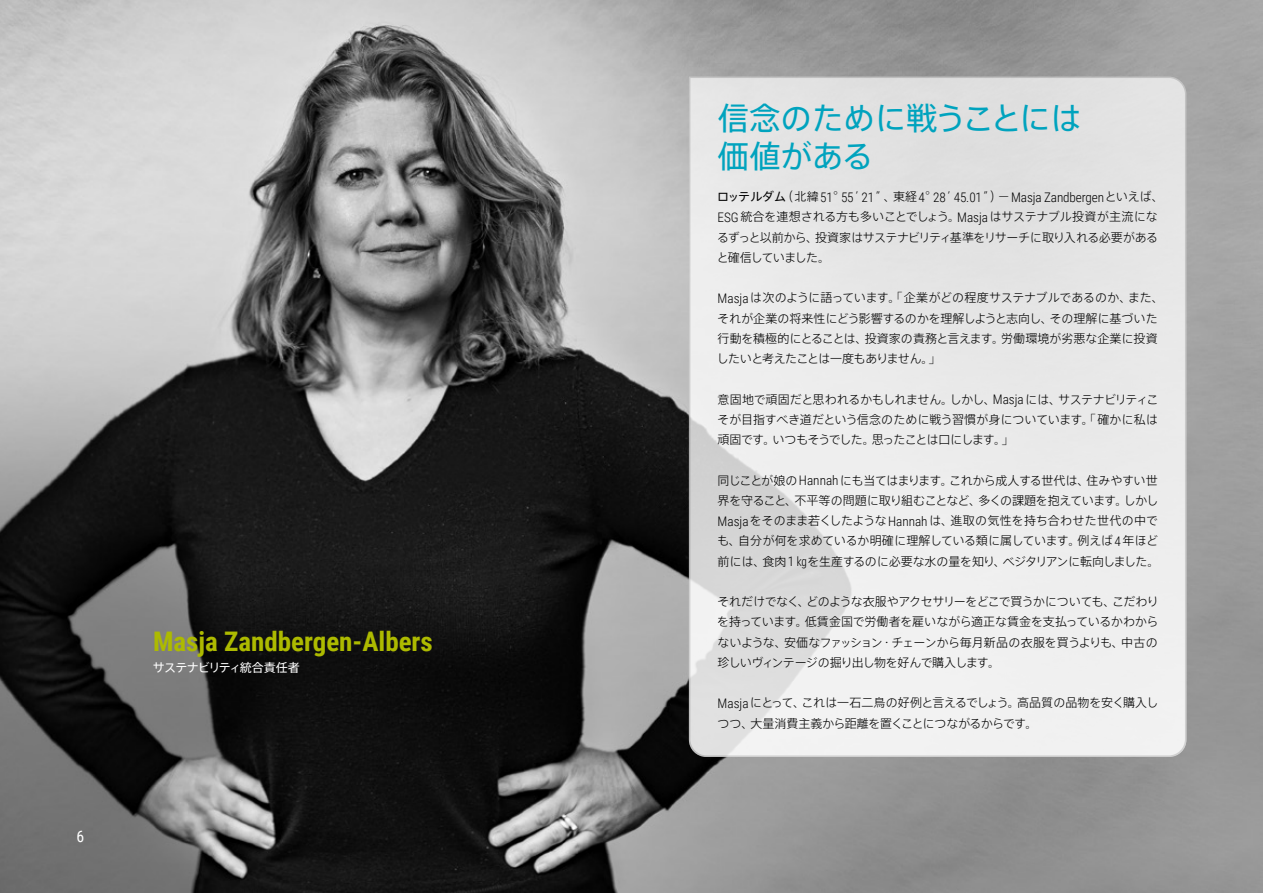
<style>
.page{position:relative;width:1263px;height:893px;background:#fff}
.page>*{position:absolute;margin:0;border:0;box-sizing:border-box;transform-origin:0 0}
.t1{font:31.5px/37.5px "Axis Std";letter-spacing:-.01em;color:#00a3be}
.t2{font:700 27px "Roboto Condensed";color:#adba00}
.t3{font:15.75px "Roboto Condensed";color:#fff}
.t4{font:300 13.2px "Roboto Condensed";letter-spacing:-.01em;color:#000}
.t5{font:300 12px/20.2px "Axis Std";letter-spacing:-.02em;color:#000;text-align:justify}
.t6{font:12px "Axis Std";letter-spacing:-.06em;color:#fff}
.s1{font-family:"Axis Std";font-weight:400;font-size:12px}
.s2{font-family:"Axis Std";font-size:12px}
.s3{font-family:"Roboto Condensed";font-size:13.2px}
</style>
<div class="page">
<img style="left:0;top:0;width:1263px;height:893px">
<svg style="left:688px;top:76px;width:499px;height:682px"></svg>
<h3 class="t3" style="left:77px;top:825px;width:9px">6</h3>
<h2 class="t2" style="left:153px;top:622px;width:281px">Masja Zandbergen-Albers</h2>
<p class="t6" style="left:153px;top:658px;width:148px">サステナビリティ統合責任者</p>
<h1 class="t1" style="left:718px;top:98px;width:365px">信念のために戦うことには価値がある</h1>
<p class="t4" style="left:717px;top:188px;width:448px"><span class="s1">ロッテルダム</span><span class="s2">（北緯</span>51<span class="s2">°</span>55<span class="s2">’</span>21<span class="s2">”、東経</span>4<span class="s2">°</span>28<span class="s2">’</span>45.01<span class="s2">”）－</span>Masja Zandbergen<span class="s2">といえば、</span></p>
<p class="t5" style="left:717px;top:206px;width:443px"><span class="s3">ESG</span>統合を連想される方も多いことでしょう。<span class="s3">Masja</span>はサステナブル投資が主流になるずっと以前から、投資家はサステナビリティ基準をリサーチに取り入れる必要があると確信していました。</p>
<p class="t5" style="left:717px;top:287px;width:448px;text-align:left"><span class="s3">Masja</span>は次のように語っています。「企業がどの程度サステナブルであるのか、また、それが企業の将来性にどう影響するのかを理解しようと志向し、その理解に基づいた行動を積極的にとることは、投資家の責務と言えます。労働環境が劣悪な企業に投資したいと考えたことは一度もありません。」</p>
<p class="t5" style="left:717px;top:388px;width:442px">意固地で頑固だと思われるかもしれません。しかし、<span class="s3">Masja</span>には、サステナビリティこそが目指すべき道だという信念のために戦う習慣が身についています。「確かに私は頑固です。いつもそうでした。思ったことは口にします。」</p>
<p class="t5" style="left:717px;top:469px;width:444px;text-align:left">同じことが娘の <span class="s3">Hannah</span>にも当てはまります。これから成人する世代は、住みやすい世界を守ること、不平等の問題に取り組むことなど、多くの課題を抱えています。しかし<span class="s3">Masja</span>をそのまま若くしたような<span class="s3">Hannah</span>は、進取の気性を持ち合わせた世代の中でも、自分が何を求めているか明確に理解している類に属しています。例えば<span class="s3">4</span>年ほど前には、食肉<span class="s3">1</span>㎏を生産するのに必要な水の量を知り、ベジタリアンに転向しました。</p>
<p class="t5" style="left:717px;top:591px;width:443px">それだけでなく、どのような衣服やアクセサリーをどこで買うかについても、こだわりを持っています。低賃金国で労働者を雇いながら適正な賃金を支払っているかわからないような、安価なファッション・チェーンから毎月新品の衣服を買うよりも、中古の珍しいヴィンテージの掘り出し物を好んで購入します。</p>
<p class="t5" style="left:717px;top:692px;width:442px"><span class="s3">Masja</span>にとって、これは一石二鳥の好例と言えるでしょう。高品質の品物を安く購入しつつ、大量消費主義から距離を置くことにつながるからです。</p>
</div>
